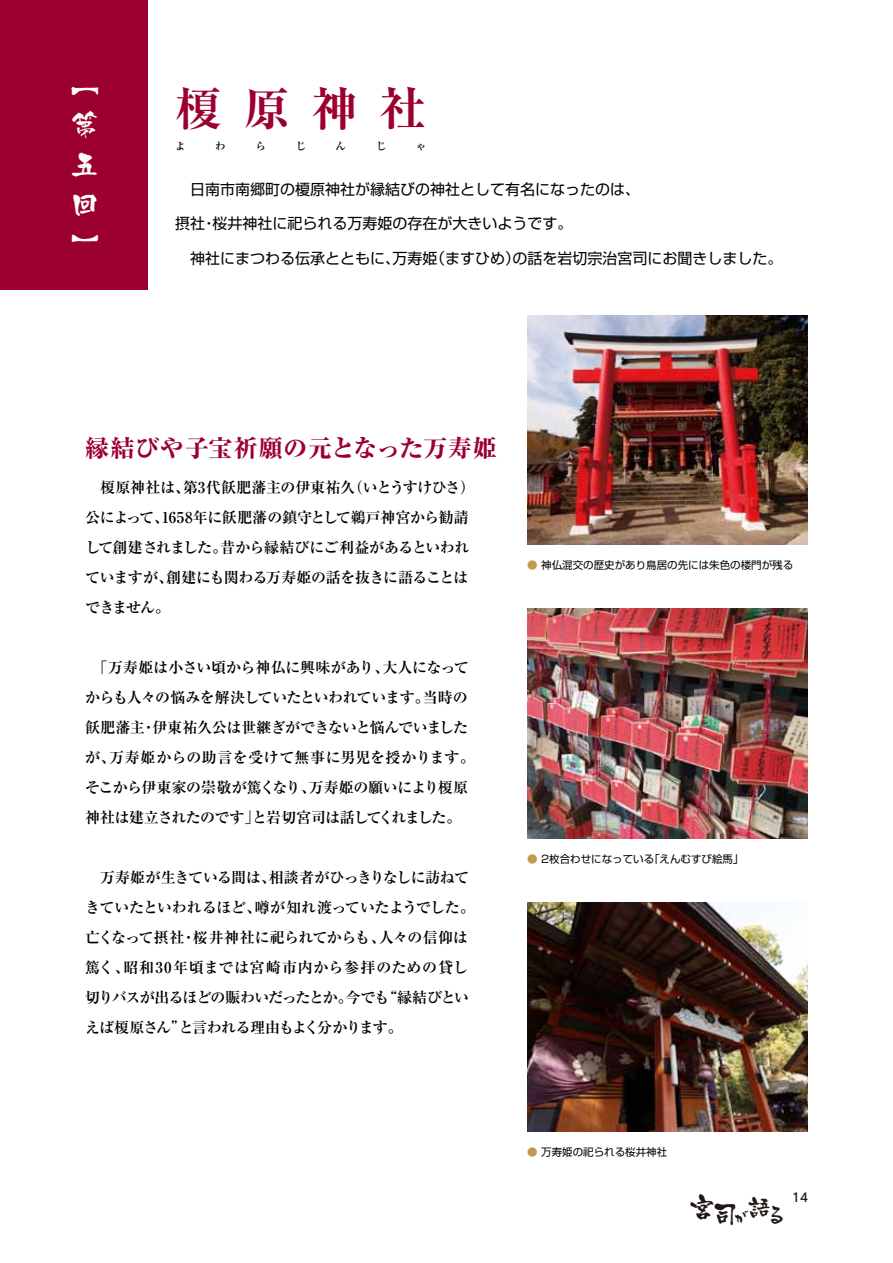
<style>
.page{position:relative;width:893px;height:1263px;background:#fff}
.page>*{position:absolute;margin:0;border:0;box-sizing:border-box;transform-origin:0 0}
.t1{font:700 expanded 46.5px "Ryumin Pro";color:#9b002f}
.t2{font:28.5px/39.9px "Kyo Madoka";color:#fff;text-align:justify}
.t3{font:27.15px "Kyo Madoka";color:#221815}
.t4{font:800 24px "Ryumin Pro";letter-spacing:.03em;color:#9b002f}
.t5{font:700 15px/30px "Ryumin Pro";letter-spacing:-.025em;color:#040000}
.t6{font:15px "Shin Go Pro";color:#040000}
.t7{font:500 12px "UD Shin Go Pro";color:#221815}
.t8{font:10.5px "Shin Go Pro";color:#040000}
.t9{font:700 10.5px "Ryumin Pro";color:#040000}
.s1{color:#bf9a4e}
.s2{font-size:22.95px}
</style>
<div class="page">
<img style="left:527px;top:315px;width:281px;height:230px">
<img style="left:527px;top:609px;width:281px;height:229px">
<img style="left:527px;top:902px;width:281px;height:230px">
<div style="left:0;top:0;width:147px;height:289px;background:#9b002f"></div>
<h2 class="t2" style="left:71px;top:65px;width:29px">︻第五回︼</h2>
<h1 class="t1" style="left:175px;top:72px;width:253px">榎原神社</h1>
<p class="t9" style="left:175px;top:138px;width:12px">よ</p>
<p class="t9" style="left:215px;top:138px;width:12px">わ</p>
<p class="t9" style="left:255px;top:138px;width:12px">ら</p>
<p class="t9" style="left:295px;top:138px;width:12px">じ</p>
<p class="t9" style="left:336px;top:138px;width:12px">ん</p>
<p class="t9" style="left:376px;top:138px;width:12px">じ</p>
<p class="t9" style="left:416px;top:138px;width:12px">ゃ</p>
<p class="t6" style="left:175px;top:177px;width:467px">　日南市南郷町の榎原神社が縁結びの神社として有名になったのは、</p>
<p class="t6" style="left:175px;top:211px;width:399px">摂社・桜井神社に祀られる万寿姫の存在が大きいようです。</p>
<p class="t6" style="left:175px;top:246px;width:609px">　神社にまつわる伝承とともに、万寿姫（ますひめ）の話を岩切宗治宮司にお聞きしました。</p>
<h3 class="t4" style="left:85px;top:430px;width:413px">縁結びや子宝祈願の元となった万寿姫</h3>
<p class="t5" style="left:85px;top:472px;width:392px">　榎原神社は、第3代飫肥藩主の伊東祐久（いとうすけひさ）公によって、1658年に飫肥藩の鎮守として鵜戸神宮から勧請して創建されました。昔から縁結びにご利益があるといわれていますが、創建にも関わる万寿姫の話を抜きに語ることはできません。</p>
<p class="t5" style="left:85px;top:652px;width:392px">　「万寿姫は小さい頃から神仏に興味があり、大人になってからも人々の悩みを解決していたといわれています。当時の飫肥藩主・伊東祐久公は世継ぎができないと悩んでいましたが、万寿姫からの助言を受けて無事に男児を授かります。そこから伊東家の崇敬が篤くなり、万寿姫の願いにより榎原神社は建立されたのです」と岩切宮司は話してくれました。</p>
<p class="t5" style="left:85px;top:862px;width:392px">　万寿姫が生きている間は、相談者がひっきりなしに訪ねてきていたといわれるほど、噂が知れ渡っていたようでした。亡くなって摂社・桜井神社に祀られてからも、人々の信仰は篤く、昭和30年頃までは宮崎市内から参拝のための貸し切りバスが出るほどの賑わいだったとか。今でも“縁結びといえば榎原さん”と言われる理由もよく分かります。</p>
<p class="t8" style="left:527px;top:556px;width:267px"><span class="s1">●</span> 神仏混交の歴史があり鳥居の先には朱色の楼門が残る</p>
<p class="t8" style="left:527px;top:850px;width:218px"><span class="s1">●</span> 2枚合わせになっている「えんむすび絵馬」</p>
<p class="t8" style="left:527px;top:1143px;width:141px"><span class="s1">●</span> 万寿姫の祀られる桜井神社</p>
<h3 class="t3" style="left:689px;top:1197px;width:101px">宮司<sub>が</sub><span class="s2">語</span><sub>る</sub></h3>
<p class="t7" style="left:792px;top:1188px;width:17px">14</p>
</div>
